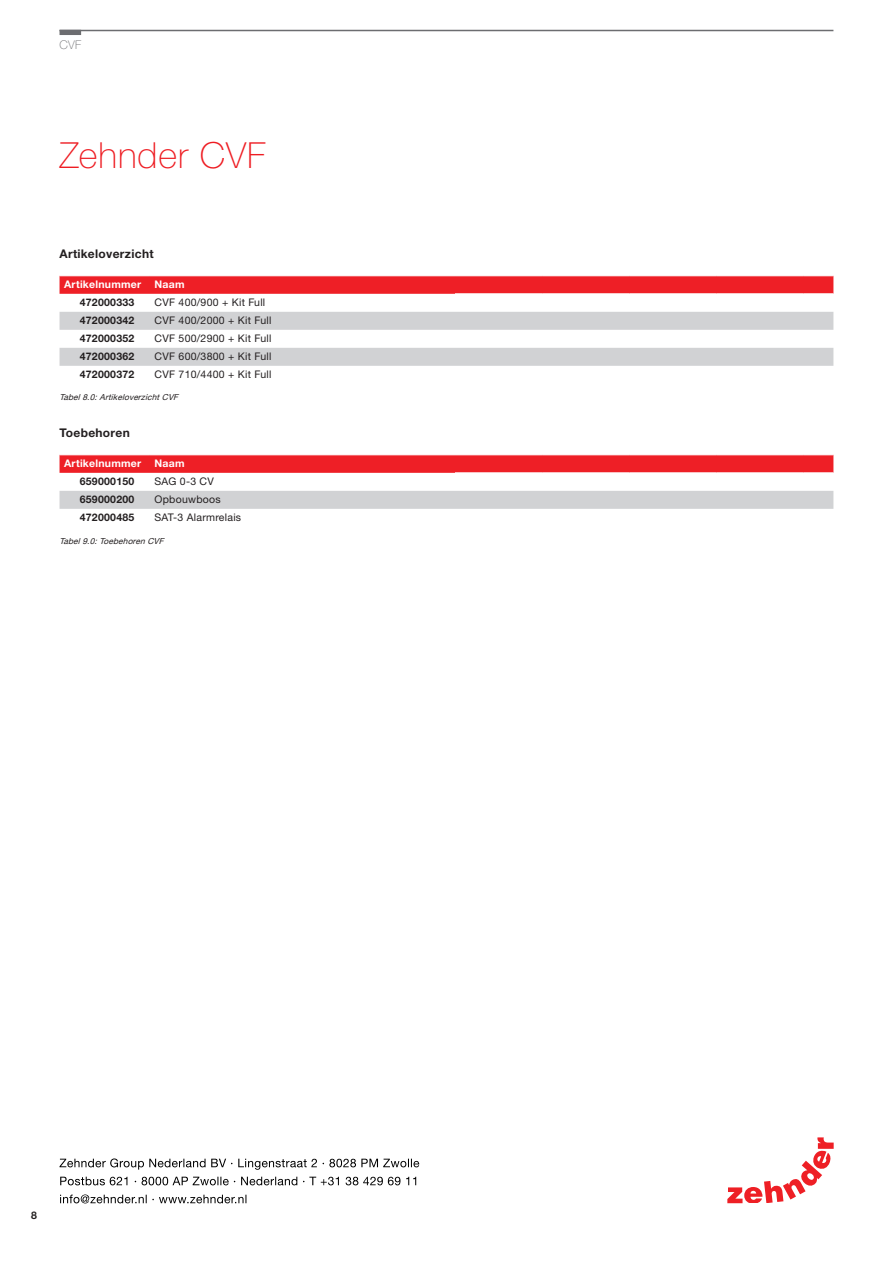
<style>
.page{position:relative;width:893px;height:1263px;background:#fff}
.page>*{position:absolute;margin:0;border:0;box-sizing:border-box;transform-origin:0 0}
.t1{font:100 36px "Helvetica Neue LTW1 G";letter-spacing:.025em;color:#ee1d23}
.t2{font:700 12px "Helvetica Neue LTW1 G";letter-spacing:.025em;color:#231f20}
.t3{font:100 12px "Helvetica Neue LTW1 G";color:#6c6d70}
.t4{font:10.5px "Helvetica Neuefor Zehnder";letter-spacing:.025em;color:#231f20}
.t5{font:700 10.5px "Helvetica Neue LT Pro";letter-spacing:.025em;color:#231f20}
.t6{font:700 10.5px "Helvetica Neue LTW1 G";letter-spacing:.025em;color:#fff}
.t7{font:700 10.5px "Helvetica Neue LTW1 G";color:#231f20}
.t8{font:italic 8.25px "Helvetica Neue";color:#231f20}
</style>
<div class="page">
<hr style="left:60px;top:30px;width:773px;height:1px;background:#6c6d70">
<div style="left:60px;top:30px;width:21px;height:5px;background:#6c6d70"></div>
<svg style="left:60px;top:312px;width:773px;height:54px"></svg>
<svg style="left:60px;top:275px;width:773px;height:19px;background:#ef3339"></svg>
<div style="left:60px;top:491px;width:773px;height:18px;background:#d1d2d4"></div>
<svg style="left:60px;top:454px;width:773px;height:19px;background:#ef3339"></svg>
<svg style="left:727px;top:1137px;width:106px;height:66px"></svg>
<svg style="left:60px;top:1194px;width:186px;height:9px"></svg>
<svg style="left:60px;top:1177px;width:356px;height:8px"></svg>
<svg style="left:60px;top:1158px;width:359px;height:12px"></svg>
<p class="t3" style="left:60px;top:37px;width:23px">CVF</p>
<h1 class="t1" style="left:60px;top:134px;width:208px">Zehnder CVF</h1>
<p class="t2" style="left:60px;top:246px;width:96px">Artikeloverzicht</p>
<p class="t6" style="left:64px;top:277px;width:79px">Artikelnummer</p>
<p class="t6" style="left:155px;top:277px;width:32px">Naam</p>
<p class="t5" style="left:80px;top:295px;width:56px">472000333</p>
<p class="t4" style="left:155px;top:295px;width:112px">CVF 400/900 + Kit Full</p>
<p class="t5" style="left:80px;top:313px;width:56px">472000342</p>
<p class="t4" style="left:155px;top:313px;width:118px">CVF 400/2000 + Kit Full</p>
<p class="t5" style="left:80px;top:331px;width:56px">472000352</p>
<p class="t4" style="left:155px;top:331px;width:118px">CVF 500/2900 + Kit Full</p>
<p class="t5" style="left:80px;top:349px;width:56px">472000362</p>
<p class="t4" style="left:155px;top:349px;width:118px">CVF 600/3800 + Kit Full</p>
<p class="t5" style="left:80px;top:367px;width:56px">472000372</p>
<p class="t4" style="left:155px;top:367px;width:118px">CVF 710/4400 + Kit Full</p>
<p class="t8" style="left:60px;top:393px;width:123px">Tabel8.0:ArtikeloverzichtCVF</p>
<p class="t2" style="left:60px;top:425px;width:72px">Toebehoren</p>
<p class="t6" style="left:64px;top:456px;width:79px">Artikelnummer</p>
<p class="t6" style="left:155px;top:456px;width:32px">Naam</p>
<p class="t5" style="left:80px;top:474px;width:56px">659000150</p>
<p class="t4" style="left:155px;top:474px;width:61px">SAG 0-3 CV</p>
<p class="t5" style="left:80px;top:492px;width:56px">659000200</p>
<p class="t4" style="left:155px;top:492px;width:68px">Opbouwboos</p>
<p class="t5" style="left:80px;top:510px;width:56px">472000485</p>
<p class="t4" style="left:155px;top:510px;width:88px">SAT-3 Alarmrelais</p>
<p class="t8" style="left:60px;top:537px;width:108px">Tabel9.0:Toebehoren CVF</p>
<p class="t7" style="left:31px;top:1209px;width:7px">8</p>
</div>
